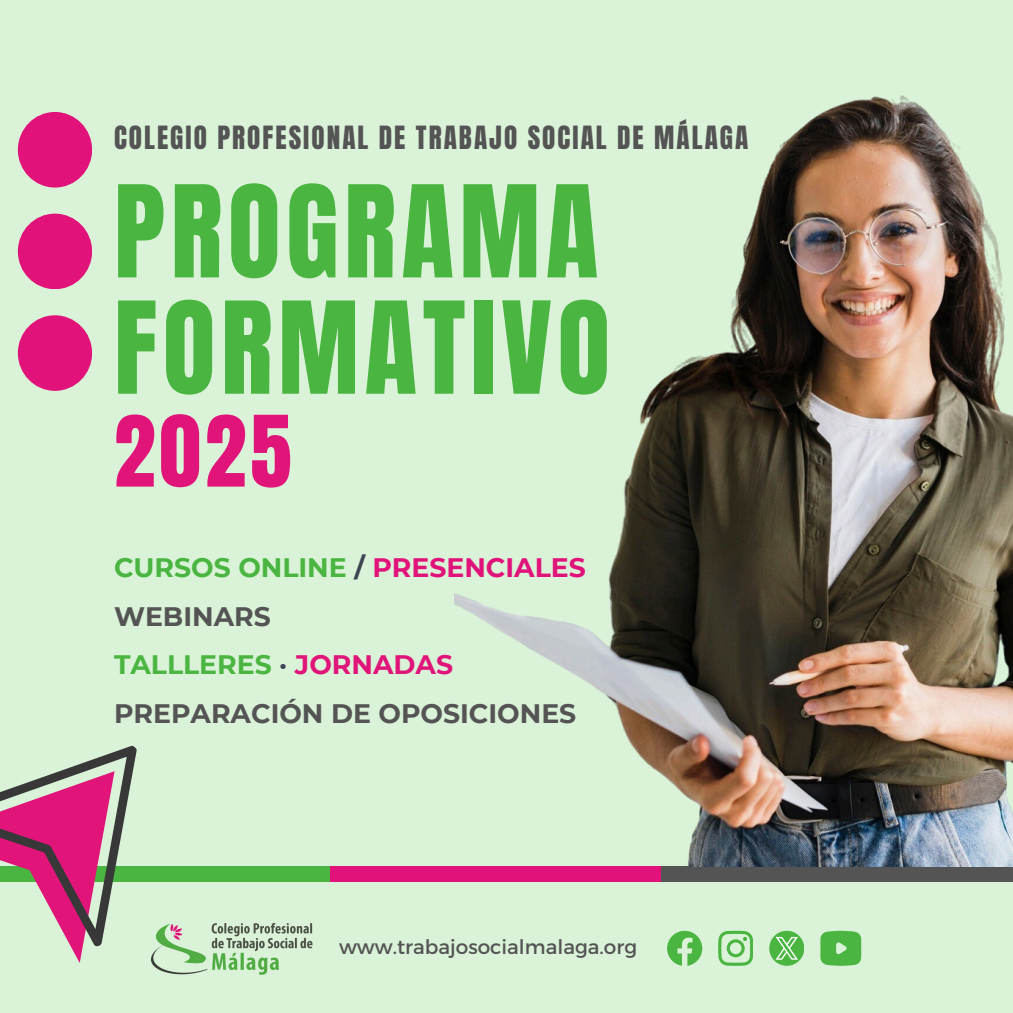
<style>
.page{position:relative;width:1013px;height:1013px;background:#fff}
.page>*{position:absolute;margin:0;border:0;box-sizing:border-box;transform-origin:0 0}
.t1{font:108.5px/116.2px "Anton";letter-spacing:.05em;color:#4ab540}
.t2{font:83.5px "Anton";color:#e1147a}
.t3{font:27.25px "Anton";letter-spacing:.075em;color:#545454}
.t4{font:700 26.62px/48.8px "Montserrat";color:#4ab540}
.t5{font:700 26.62px "Montserrat";color:#545454}
.t6{font:20px "Montserrat";color:#545454}
.s1{color:#3c4551}
.s2{color:#e1137a}
.s3{color:#545454}
.s4{color:#e1147a}
</style>
<div class="page">
<div style="left:0;top:0;width:1012px;height:865px;background:#daf3d8"></div>
<div style="left:0;top:882px;width:1012px;height:130px;background:#daf3d8"></div>
<div style="left:0;top:865px;width:331px;height:16px;background:#4ab540"></div>
<div style="left:331px;top:865px;width:331px;height:16px;background:#e1137a"></div>
<div style="left:661px;top:865px;width:351px;height:16px;background:#545454"></div>
<img style="left:152px;top:923px;width:160px;height:52px">
<svg style="left:667px;top:930px;width:35px;height:35px"></svg>
<svg style="left:718px;top:930px;width:35px;height:35px"></svg>
<svg style="left:820px;top:930px;width:41px;height:35px"></svg>
<svg style="left:769px;top:930px;width:35px;height:35px"></svg>
<div style="left:18px;top:112px;width:74px;height:75px;background:#e1137a;border-radius:50%"></div>
<div style="left:18px;top:214px;width:74px;height:75px;background:#e1137a;border-radius:50%"></div>
<div style="left:18px;top:315px;width:74px;height:76px;background:#e1137a;border-radius:50%"></div>
<img style="left:455px;top:95px;width:557px;height:771px">
<svg style="left:72px;top:950px;width:117px;height:13px"></svg>
<svg style="left:0;top:745px;width:212px;height:205px"></svg>
<p class="t3" style="left:114px;top:118px;width:636px">COLEGIO PROFESIONAL DE TRABAJO SOCIAL DE MÁLAGA</p>
<h3 class="t1" style="left:114px;top:175px;width:497px">PROGRAMA<br>FORMATIVO</h3>
<h3 class="t2" style="left:114px;top:391px;width:179px">2025</h3>
<h1 class="t4" style="left:114px;top:543px;width:473px">CURSOS ONLINE <span class="s1">/</span> <span class="s2">PRESENCIALES<br></span><span class="s3">WEBINARS<br></span>TALLLERES <span class="s1">·</span> <span class="s4">JORNADAS</span></h1>
<h2 class="t5" style="left:114px;top:697px;width:464px">PREPARACIÓN DE OPOSICIONES</h2>
<p class="t6" style="left:339px;top:933px;width:299px">www.trabajosocialmalaga.org</p>
</div>
